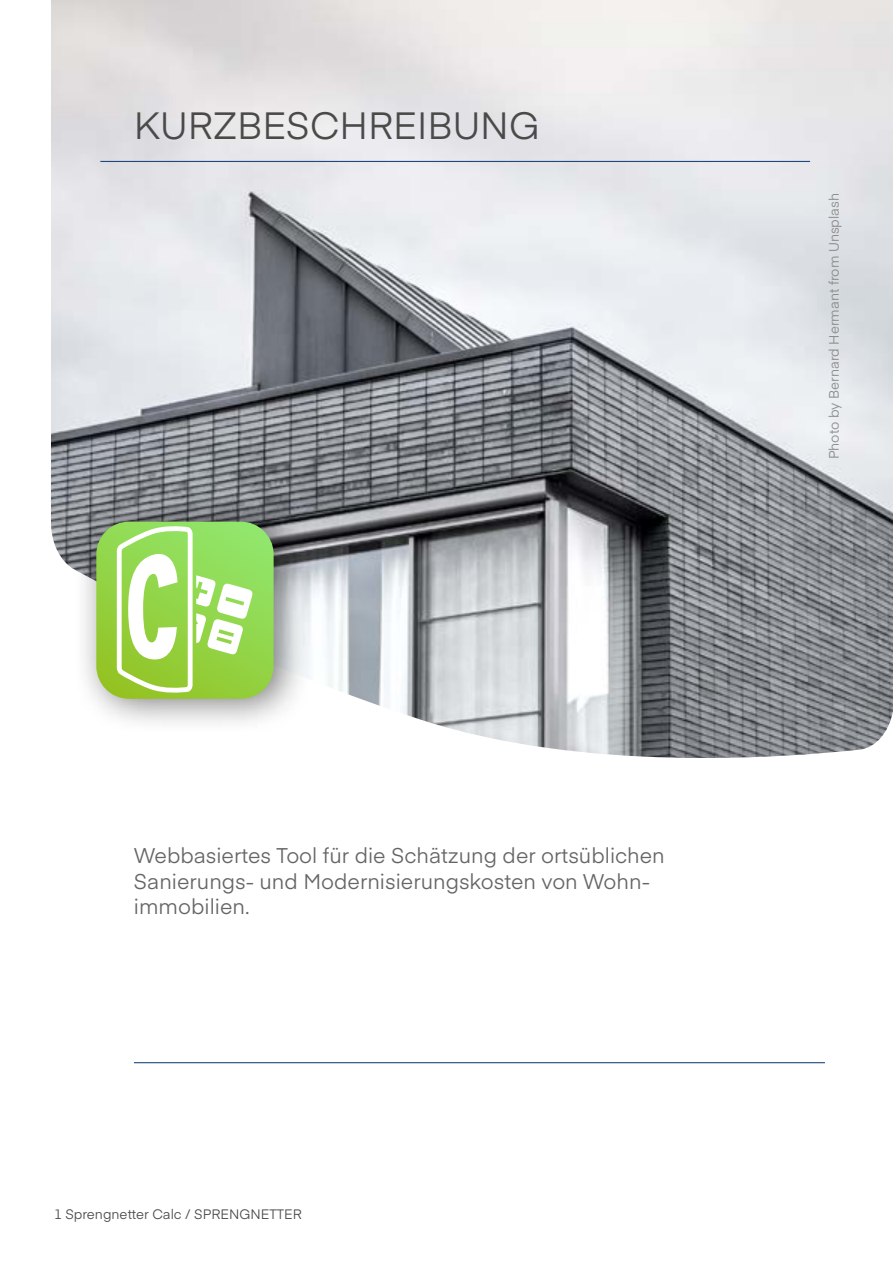
<style>
.page{position:relative;width:893px;height:1263px;background:#fff}
.page>*{position:absolute;margin:0;border:0;box-sizing:border-box;transform-origin:0 0}
.t1{font:37.5px "Eina 01";color:#4a4a49}
.t2{font:21px/25.2px "Eina 01";color:#656564}
.t3{font:13.5px "Eina 01";color:#898989}
.t4{font:13.5px "Eina 01";color:#4a4a49}
</style>
<div class="page">
<img style="left:51px;top:0;width:842px;height:758px">
<div style="left:73px;top:493px;width:240px;height:240px;background:#000;opacity:.54"></div>
<svg style="left:96px;top:522px;width:178px;height:177px"></svg>
<hr style="left:134px;top:1062px;width:691px;height:1px;background:#1c4a7e">
<hr style="left:100px;top:161px;width:710px;height:1px;background:#1c4a7e">
<h1 class="t1" style="left:134px;top:98px;width:407px">KURZBESCHREIBUNG</h1>
<p class="t2" style="left:134px;top:842px;width:532px">Webbasiertes Tool für die Schätzung der ortsüblichen<br>Sanierungs- und Modernisierungskosten von Wohn&shy;immobilien.</p>
<p class="t4" style="left:54px;top:1204px;width:249px">1 Sprengnetter Calc / SPRENGNETTER</p>
<p class="t3" style="left:824px;top:459px;width:268px;rotate:-90deg">Photo by Bernard Hermant from Unsplash</p>
</div>
